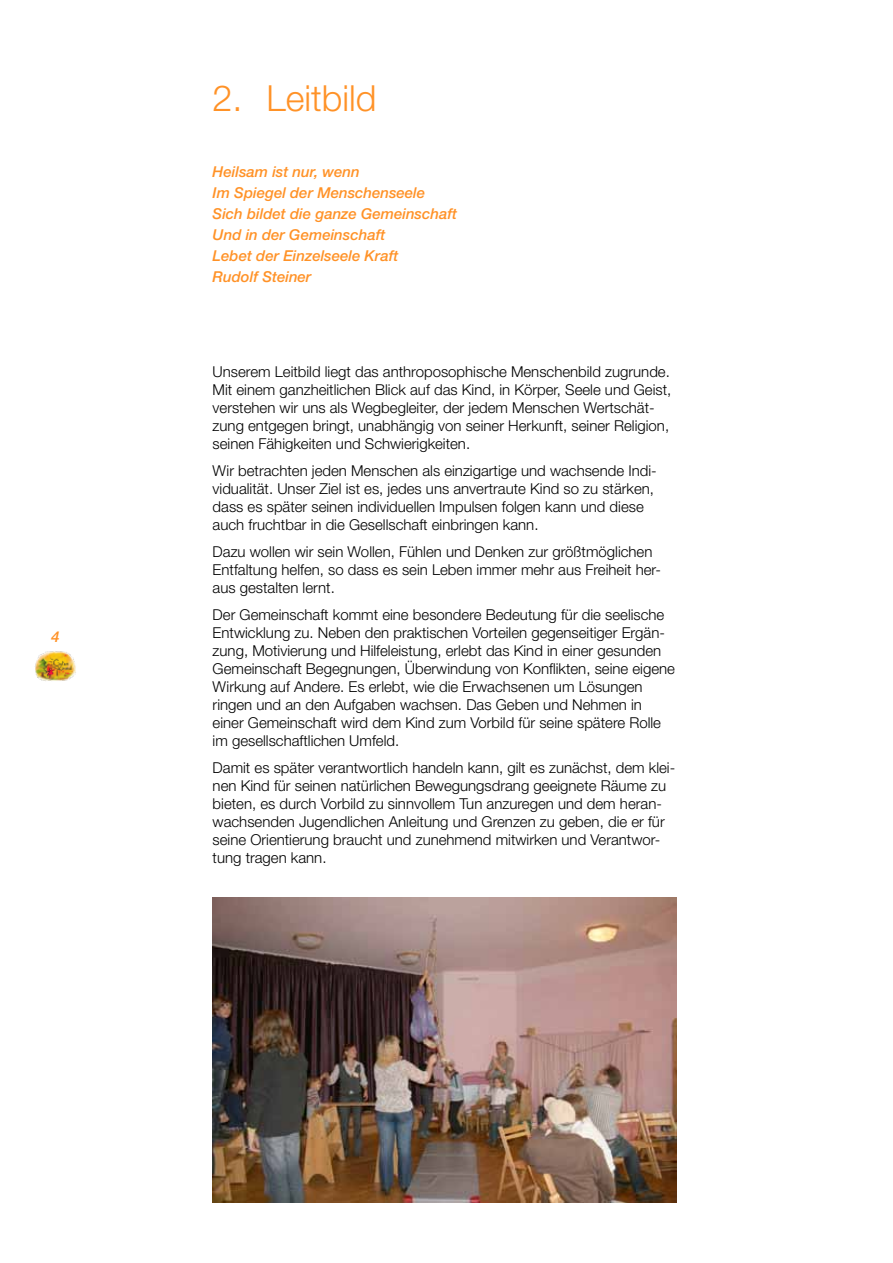
<style>
.page{position:relative;width:893px;height:1263px;background:#fff}
.page>*{position:absolute;margin:0;border:0;box-sizing:border-box;transform-origin:0 0}
.t1{font:300 36px "Helvetica Neue LT Std";color:#ff9227}
.t2{font:300 15px/18px "Helvetica Neue LT Std";color:#000}
.t3{font:italic 500 15px/21px "Helvetica Neue LT Std";color:#ff9227}
</style>
<div class="page">
<img style="left:35px;top:651px;width:41px;height:30px">
<img style="left:213px;top:897px;width:463px;height:305px">
<p class="t3" style="left:51px;top:626px;width:10px">4</p>
<h1 class="t1" style="left:213px;top:76px;width:165px">2. Leitbild</h1>
<p class="t3" style="left:213px;top:161px;width:246px">Heilsam ist nur, wenn<br>Im Spiegel der Menschenseele<br>Sich bildet die ganze Gemeinschaft<br>Und in der Gemeinschaft<br>Lebet der Einzelseele Kraft<br>Rudolf Steiner</p>
<p class="t2" style="left:213px;top:362px;width:460px">Unserem Leitbild liegt das anthroposophische Menschenbild zugrunde.<br>Mit einem ganzheitlichen Blick auf das Kind, in Körper, Seele und Geist, verstehen wir uns als Wegbegleiter, der jedem Menschen Wertschät&shy;zung entgegen bringt, unabhängig von seiner Herkunft, seiner Religion, seinen Fähigkeiten und Schwierigkeiten.</p>
<p class="t2" style="left:213px;top:461px;width:446px">Wir betrachten jeden Menschen als einzigartige und wachsende Indi&shy;vidualität. Unser Ziel ist es, jedes uns anvertraute Kind so zu stärken, dass es später seinen individuellen Impulsen folgen kann und diese auch fruchtbar in die Gesellschaft einbringen kann.</p>
<p class="t2" style="left:213px;top:542px;width:450px">Dazu wollen wir sein Wollen, Fühlen und Denken zur größtmöglichen<br>Entfaltung helfen, so dass es sein Leben immer mehr aus Freiheit her&shy;aus gestalten lernt.</p>
<p class="t2" style="left:213px;top:605px;width:464px">Der Gemeinschaft kommt eine besondere Bedeutung für die seelische Entwicklung zu. Neben den praktischen Vorteilen gegenseitiger Ergän&shy;zung, Motivierung und Hilfeleistung, erlebt das Kind in einer gesunden Gemeinschaft Begegnungen, Überwindung von Konflikten, seine eigene Wirkung auf Andere. Es erlebt, wie die Erwachsenen um Lösungen ringen und an den Aufgaben wachsen. Das Geben und Nehmen in einer Gemeinschaft wird dem Kind zum Vorbild für seine spätere Rolle im gesellschaftlichen Umfeld.</p>
<p class="t2" style="left:213px;top:758px;width:464px">Damit es später verantwortlich handeln kann, gilt es zunächst, dem klei&shy;nen Kind für seinen natürlichen Bewegungsdrang geeignete Räume zu bieten, es durch Vorbild zu sinnvollem Tun anzuregen und dem heran&shy;wachsenden Jugendlichen Anleitung und Grenzen zu geben, die er für seine Orientierung braucht und zunehmend mitwirken und Verantwor&shy;tung tragen kann.</p>
</div>
